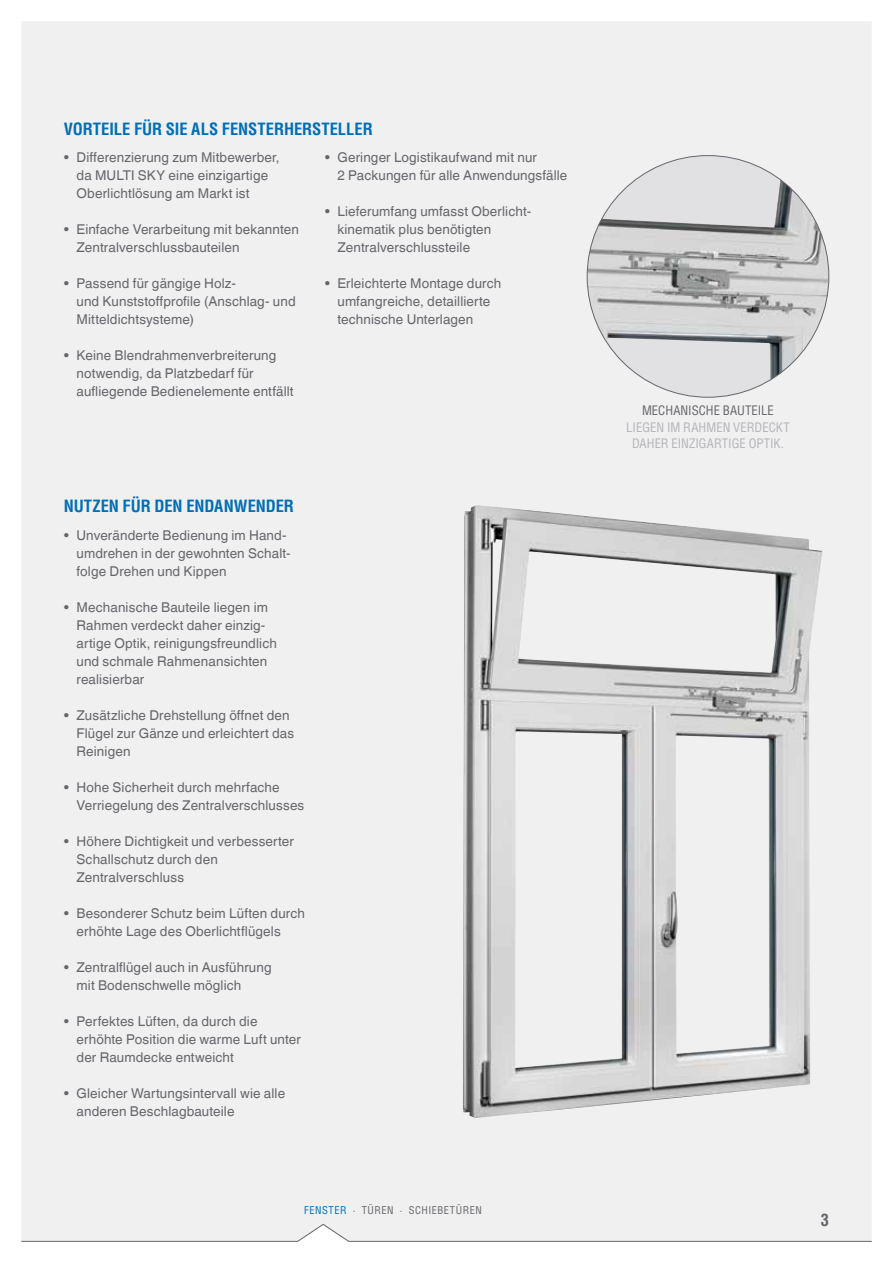
<style>
.page{position:relative;width:893px;height:1263px;background:#fff}
.page>*{position:absolute;margin:0;border:0;box-sizing:border-box;transform-origin:0 0}
.t1{font:700 condensed 16.5px "MACO Helvetica";letter-spacing:-.005em;color:#006eb7}
.t2{font:700 condensed 16.5px "MACO Helvetica";color:#66656a}
.t3{font:13.5px/18px "Helvetica Linotype";letter-spacing:.01em;color:#66656a}
.t4{font:condensed 12.75px/16.5px "MACO Helvetica";color:#b4b4b9;text-align:center}
.t5{font:condensed 12.75px "MACO Helvetica";color:#66656a}
.t6{font:condensed 10.5px "MACO Helvetica";letter-spacing:.05em;color:#66656a}
.s1{color:#006eb7}
</style>
<div class="page">
<div style="left:21px;top:21px;width:851px;height:1202px;background:#f0f0f1"></div>
<svg style="left:21px;top:1223px;width:851px;height:19px"></svg>
<img style="left:463px;top:505px;width:359px;height:613px">
<div style="left:587px;top:156px;width:242px;height:241px;background:#e1e1e3;border-radius:50%"></div>
<img style="left:587px;top:179px;width:242px;height:201px">
<p class="t1" style="left:64px;top:118px;width:310px">VORTEILE FÜR SIE ALS FENSTERHERSTELLER</p>
<p class="t3" style="left:77px;top:148px;width:205px;text-indent:-13px">• Differenzierung zum Mitbewerber, da MULTI SKY eine einzigartige<br>Oberlichtlösung am Markt ist</p>
<p class="t3" style="left:77px;top:220px;width:224px;text-indent:-13px">• Einfache Verarbeitung mit bekannten<br>Zentralverschlussbauteilen</p>
<p class="t3" style="left:77px;top:274px;width:221px;text-indent:-13px">• Passend für gängige Holz-<br>und Kunststoffprofile (Anschlag- und<br>Mitteldichtsysteme)</p>
<p class="t3" style="left:77px;top:346px;width:219px;text-indent:-13px">• Keine Blendrahmenverbreiterung notwendig, da Platzbedarf für aufliegende Bedienelemente entfällt</p>
<p class="t3" style="left:337px;top:148px;width:231px;text-indent:-13px">• Geringer Logistikaufwand mit nur<br>2 Packungen für alle Anwendungsfälle</p>
<p class="t3" style="left:337px;top:202px;width:195px;text-indent:-13px">• Lieferumfang umfasst Oberlicht&shy;kinematik plus benötigten<br>Zentralverschlussteile</p>
<p class="t3" style="left:337px;top:274px;width:165px;text-indent:-13px">• Erleichterte Montage durch umfangreiche, detaillierte technische Unterlagen</p>
<p class="t1" style="left:64px;top:495px;width:232px">NUTZEN FÜR DEN ENDANWENDER</p>
<p class="t3" style="left:77px;top:526px;width:216px;text-indent:-13px">• Unveränderte Bedienung im Hand&shy;umdrehen in der gewohnten Schalt&shy;folge Drehen und Kippen</p>
<p class="t3" style="left:77px;top:598px;width:202px;text-indent:-13px">• Mechanische Bauteile liegen im<br>Rahmen verdeckt daher einzig&shy;artige Optik, reinigungsfreundlich und schmale Rahmenansichten realisierbar</p>
<p class="t3" style="left:77px;top:706px;width:219px;text-indent:-13px">• Zusätzliche Drehstellung öffnet den<br>Flügel zur Gänze und erleichtert das<br>Reinigen</p>
<p class="t3" style="left:77px;top:778px;width:229px;text-indent:-13px">• Hohe Sicherheit durch mehrfache<br>Verriegelung des Zentralverschlusses</p>
<p class="t3" style="left:77px;top:832px;width:219px;text-indent:-13px">• Höhere Dichtigkeit und verbesserter<br>Schallschutz durch den<br>Zentralverschluss</p>
<p class="t3" style="left:77px;top:904px;width:230px;text-indent:-13px">• Besonderer Schutz beim Lüften durch erhöhte Lage des Oberlichtflügels</p>
<p class="t3" style="left:77px;top:958px;width:197px;text-indent:-13px">• Zentralflügel auch in Ausführung mit Bodenschwelle möglich</p>
<p class="t3" style="left:77px;top:1012px;width:226px;text-indent:-13px">• Perfektes Lüften, da durch die erhöhte Position die warme Luft unter der Raumdecke entweicht</p>
<p class="t3" style="left:77px;top:1084px;width:210px;text-indent:-13px">• Gleicher Wartungsintervall wie alle anderen Beschlagbauteile</p>
<p class="t6" style="left:304px;top:1204px;width:179px"><span class="s1">FENSTER</span> · TÜREN · SCHIEBETÜREN</p>
<p class="t5" style="left:642px;top:403px;width:134px">MECHANISCHE BAUTEILE</p>
<p class="t4" style="left:626px;top:419px;width:165px">LIEGEN IM RAHMEN VERDECKT<br>DAHER EINZIGARTIGE OPTIK.</p>
<p class="t2" style="left:821px;top:1209px;width:10px">3</p>
</div>
